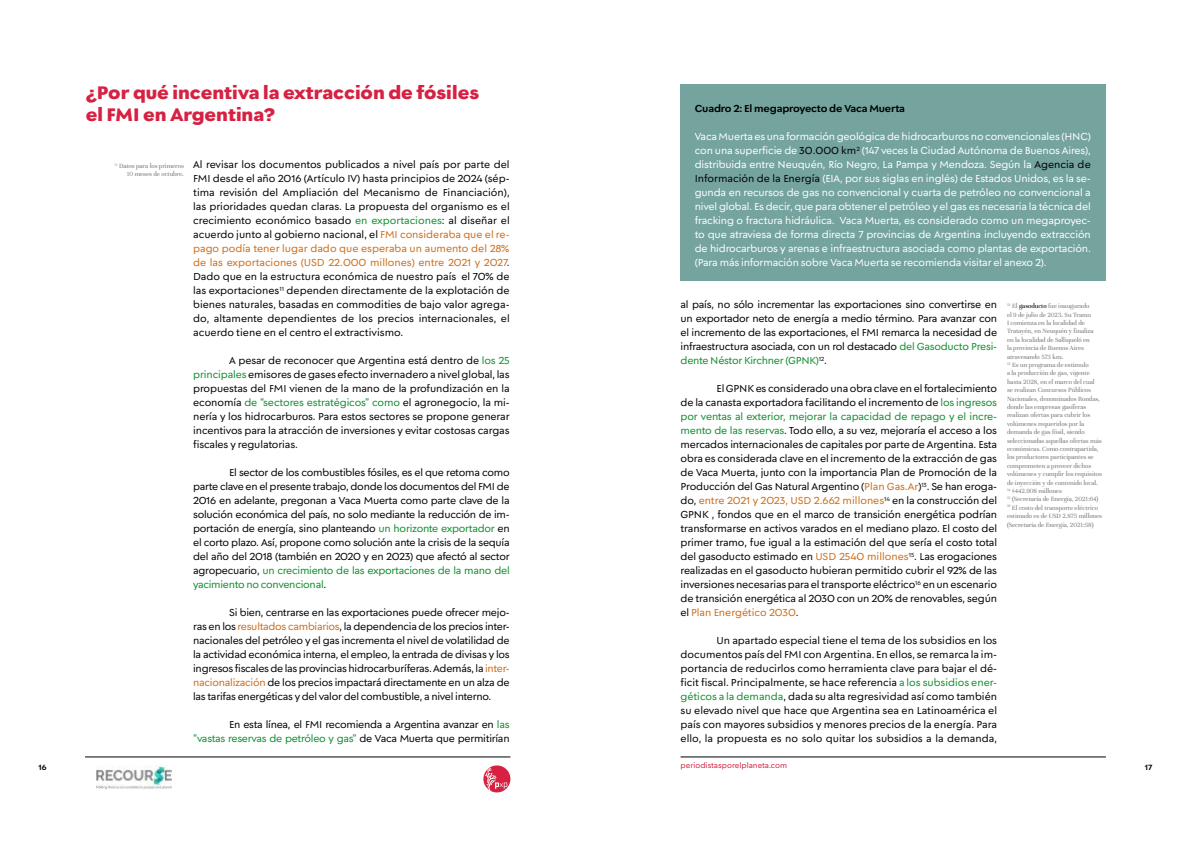
<style>
.page{position:relative;width:1191px;height:842px;background:#fff}
.page>*{position:absolute;margin:0;border:0;box-sizing:border-box;transform-origin:0 0}
.t1{font:700 18px/21.6px "Postea";color:#d62142}
.t2{font:10px/14px "Postea";letter-spacing:-.025em;color:#000;text-align:justify}
.t3{font:10px/14px "Postea";letter-spacing:-.015em;color:#fff;text-align:justify}
.t4{font:600 10px "Postea";letter-spacing:-.015em;color:#000}
.t5{font:7.5px "Postea";color:#d62142}
.t6{font:600 7.5px "Postea";color:#000}
.t7{font:7px/8.4px "Unna";letter-spacing:-.01em;color:#7b7b7a;text-align:right}
.s1{color:#0f8e2e}
.s2{color:#cd6c16}
.s3{color:#000}
</style>
<div class="page">
<svg style="left:483px;top:765px;width:27px;height:27px"></svg>
<hr style="left:680px;top:757px;width:426px;height:1px;background:#000">
<hr style="left:85px;top:757px;width:425px;height:1px;background:#000">
<img style="left:96px;top:766px;width:75px;height:24px">
<div style="left:680px;top:84px;width:426px;height:196px;background:#75a39e"></div>
<h1 class="t1" style="left:86px;top:82px;width:395px">¿Por qué incentiva la extracción de fósiles el FMI en Argentina?</h1>
<p class="t7" style="left:115px;top:162px;width:71px"><sup>11</sup> Datos para los primeros<br>10 meses de octubre.</p>
<p class="t2" style="left:193px;top:157px;width:318px">Al revisar los documentos publicados a nivel país por parte del FMI desde el año 2016 (Artículo IV) hasta principios de 2024 (sép&shy;tima revisión del Ampliación del Mecanismo de Financiación), las prioridades quedan claras. La propuesta del organismo es el crecimiento económico basado <span class="s1">en exportaciones</span>: al diseñar el acuerdo junto al gobierno nacional, el <span class="s2">FMI consideraba que el re&shy;pago podía tener lugar dado que esperaba un aumento del 28% de las exportaciones (USD 22.000 millones) entre 2021 y 2027</span>.<br>Dado que en la estructura económica de nuestro país el 70% de las exportaciones<sup>11</sup> dependen directamente de la explotación de bienes naturales, basadas en commodities de bajo valor agrega&shy;do, altamente dependientes de los precios internacionales, el acuerdo tiene en el centro el extractivismo.</p>
<p class="t2" style="left:193px;top:353px;width:318px;text-indent:36px">A pesar de reconocer que Argentina está dentro de <span class="s1">los 25 principales</span> emisores de gases efecto invernadero a nivel global, las propuestas del FMI vienen de la mano de la profundización en la economía <span class="s1">de “sectores estratégicos” como</span> el agronegocio, la mi&shy;nería y los hidrocarburos. Para estos sectores se propone generar incentivos para la atracción de inversiones y evitar costosas cargas fiscales y regulatorias.</p>
<p class="t2" style="left:193px;top:465px;width:318px;text-indent:36px">El sector de los combustibles fósiles, es el que retoma como parte clave en el presente trabajo, donde los documentos del FMI de 2016 en adelante, pregonan a Vaca Muerta como parte clave de la solución económica del país, no solo mediante la reducción de im&shy;portación de energía, sino planteando <span class="s1">un horizonte exportador</span> en el corto plazo. Así, propone como solución ante la crisis de la sequía del año del 2018 (también en 2020 y en 2023) que afectó al sector agropecuario, <span class="s1">un crecimiento de las exportaciones de la mano del yacimiento no convencional</span>.</p>
<p class="t2" style="left:193px;top:605px;width:318px;text-indent:36px">Si bien, centrarse en las exportaciones puede ofrecer mejo&shy;ras en los <span class="s2">resultados cambiarios</span>, la dependencia de los precios inter&shy;nacionales del petróleo y el gas incrementa el nivel de volatilidad de la actividad económica interna, el empleo, la entrada de divisas y los ingresos fiscales de las provincias hidrocarburíferas. Además, la <span class="s2">inter&shy;nacionalización</span> de los precios impactará directamente en un alza de las tarifas energéticas y del valor del combustible, a nivel interno.</p>
<p class="t2" style="left:193px;top:717px;width:318px;text-align:right">En esta línea, el FMI recomienda a Argentina avanzar en <span class="s1">las<br>“vastas reservas de petróleo y gas”</span> de Vaca Muerta que permitirían</p>
<p class="t4" style="left:694px;top:102px;width:212px">Cuadro 2: El megaproyecto de Vaca Muerta</p>
<p class="t3" style="left:694px;top:129px;width:397px">Vaca Muerta es una formación geológica de hidrocarburos no convencionales (HNC) con una superficie de <span class="s3">30.000 km</span><sup>2</sup> (147 veces la Ciudad Autónoma de Buenos Aires), distribuida entre Neuquén, Río Negro, La Pampa y Mendoza. Según la <span class="s3">Agencia de Información de la Energía</span> (EIA, por sus siglas en inglés) de Estados Unidos, es la se&shy;gunda en recursos de gas no convencional y cuarta de petróleo no convencional a nivel global. Es decir, que para obtener el petróleo y el gas es necesaria la técnica del fracking o fractura hidráulica. Vaca Muerta, es considerado como un megaproyec&shy;to que atraviesa de forma directa 7 provincias de Argentina incluyendo extracción de hidrocarburos y arenas e infraestructura asociada como plantas de exportación. (Para más información sobre Vaca Muerta se recomienda visitar el anexo 2).</p>
<p class="t7" style="left:1007px;top:302px;width:97px;text-align:left"><sup>12</sup> El <span class="s3">gasoducto</span> fue inaugurado<br>el 9 de julio de 2023. Su Tramo<br>I comienza en la localidad de<br>Tratayén, en Neuquén y finaliza en la localidad de Salliqueló en<br>la provincia de Buenos Aires atravesando 573 km.<br><sup>13</sup> Es un programa de estímulo<br>a la producción de gas, vigente hasta 2028, en el marco del cual se realizan Concursos Públicos<br>Nacionales, denominados Rondas, donde las empresas gasíferas realizan ofertas para cubrir los volúmenes requeridos por la demanda de gas fósil, siendo seleccionadas aquellas ofertas más económicas. Como contrapartida, los productores participantes se comprometen a proveer dichos volúmenes y cumplir los requisitos de inyección y de contenido local.<br><sup>14</sup> $442.908 millones<br><sup>15</sup> (Secretaría de Energía, 2021:64)<br><sup>16</sup> El costo del transporte eléctrico estimado es de USD 2.875 millones (Secretaría de Energía, 2021:58)</p>
<p class="t2" style="left:680px;top:297px;width:318px">al país, no sólo incrementar las exportaciones sino convertirse en un exportador neto de energía a medio término. Para avanzar con el incremento de las exportaciones, el FMI remarca la necesidad de infraestructura asociada, con un rol destacado <span class="s1">del Gasoducto Presi&shy;dente Néstor Kirchner (GPNK)</span><sup>12</sup>.</p>
<p class="t2" style="left:680px;top:381px;width:318px;text-indent:36px">El GPNK es considerado una obra clave en el fortalecimiento de la canasta exportadora facilitando el incremento de <span class="s1">los ingresos por ventas al exterior, mejorar la capacidad de repago y el incre&shy;mento de las reservas</span>. Todo ello, a su vez, mejoraría el acceso a los mercados internacionales de capitales por parte de Argentina. Esta obra es considerada clave en el incremento de la extracción de gas de Vaca Muerta, junto con la importancia Plan de Promoción de la Producción del Gas Natural Argentino (<span class="s2">Plan Gas.Ar</span>)<sup>13</sup>. Se han eroga&shy;do, <span class="s2">entre 2021 y 2023, USD 2.662 millones</span><sup>14</sup> en la construcción del GPNK , fondos que en el marco de transición energética podrían transformarse en activos varados en el mediano plazo. El costo del primer tramo, fue igual a la estimación del que sería el costo total del gasoducto estimado en <span class="s2">USD 2540 millones</span><sup>15</sup>. Las erogaciones realizadas en el gasoducto hubieran permitido cubrir el 92% de las inversiones necesarias para el transporte eléctrico<sup>16</sup> en un escenario de transición energética al 2030 con un 20% de renovables, según el <span class="s2">Plan Energético 2030</span>.</p>
<p class="t2" style="left:680px;top:633px;width:318px;text-indent:36px">Un apartado especial tiene el tema de los subsidios en los documentos país del FMI con Argentina. En ellos, se remarca la im&shy;portancia de reducirlos como herramienta clave para bajar el dé&shy;ficit fiscal. Principalmente, se hace referencia <span class="s1">a los subsidios ener&shy;géticos a la demanda</span>, dada su alta regresividad así como también su elevado nivel que hace que Argentina sea en Latinoamérica el país con mayores subsidios y menores precios de la energía. Para ello, la propuesta es no solo quitar los subsidios a la demanda,</p>
<p class="t6" style="left:38px;top:763px;width:10px">16</p>
<p class="t5" style="left:680px;top:761px;width:108px">periodistasporelplaneta.com</p>
<p class="t6" style="left:1144px;top:763px;width:9px">17</p>
</div>
